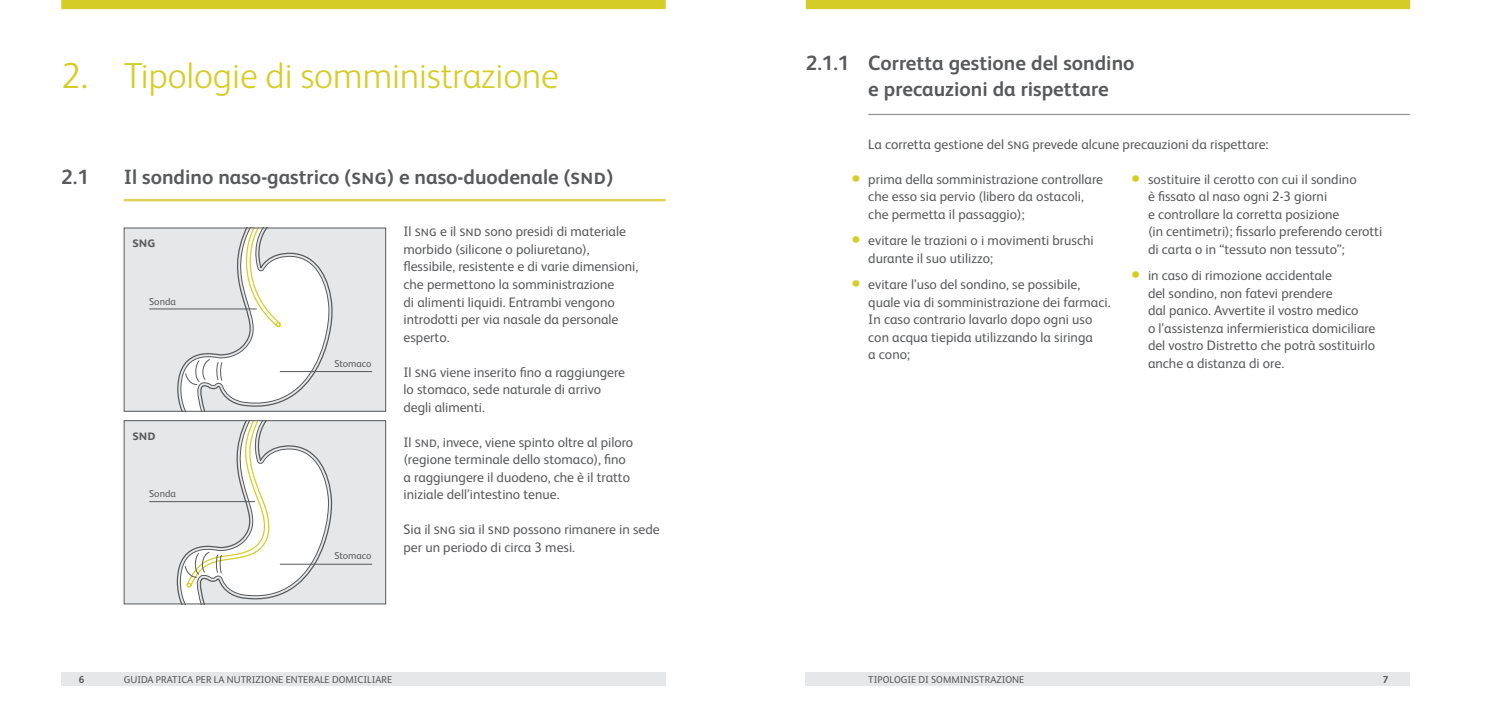
<style>
.page{position:relative;width:1489px;height:727px;background:#fff}
.page>*{position:absolute;margin:0;border:0;box-sizing:border-box;transform-origin:0 0}
.t1{font:300 36.25px "FS Albert Pro";color:#d5cd27}
.t2{font:700 20.62px/26.2px "FS Albert Pro";color:#58595b}
.t3{font:13.75px/17.5px "FS Albert Pro";color:#58595b}
.t4{font:700 13.75px "FS Albert Pro";color:#58595b}
.t5{font:10px "FS Albert Pro";color:#58595b}
.t6{font:700 10px "FS Albert Pro";color:#58595b}
.s1{font-size:20.62px;color:#d5cd27}
</style>
<div class="page">
<div style="left:805px;top:672px;width:604px;height:13px;background:#e6e7e8"></div>
<div style="left:61px;top:672px;width:604px;height:13px;background:#e6e7e8"></div>
<div style="left:61px;top:0;width:604px;height:9px;background:#d5cd27"></div>
<div style="left:805px;top:0;width:604px;height:9px;background:#d5cd27"></div>
<hr style="left:124px;top:199px;width:541px;height:2px;background:#ddd457">
<hr style="left:868px;top:114px;width:541px;height:1px;background:#939598">
<div style="left:124px;top:228px;width:261px;height:183px;background:#e6e7e8"></div>
<svg style="left:176px;top:227px;width:159px;height:182px"></svg>
<div style="left:124px;top:228px;width:262px;height:183px;border:1px solid #58595b"></div>
<div style="left:124px;top:420px;width:261px;height:183px;background:#e6e7e8"></div>
<svg style="left:175px;top:422px;width:159px;height:180px"></svg>
<div style="left:124px;top:420px;width:262px;height:184px;border:1px solid #58595b"></div>
<hr style="left:280px;top:371px;width:92px;height:1px;background:#58595b">
<hr style="left:280px;top:564px;width:92px;height:1px;background:#58595b">
<hr style="left:149px;top:308px;width:108px;height:1px;background:#58595b">
<hr style="left:149px;top:501px;width:106px;height:1px;background:#58595b">
<h1 class="t1" style="left:61px;top:50px;width:499px">2. Tipologie di somministrazione</h1>
<h2 class="t2" style="left:868px;top:49px;width:268px">Corretta gestione del sondino e precauzioni da rispettare</h2>
<h2 class="t2" style="left:805px;top:49px;width:45px">2.1.1</h2>
<h2 class="t2" style="left:61px;top:163px;width:29px">2.1</h2>
<h2 class="t2" style="left:124px;top:163px;width:491px">Il sondino naso-gastrico (sng) e naso-duodenale (snd)</h2>
<p class="t3" style="left:403px;top:222px;width:236px">Il sng e il snd sono presidi di materiale morbido (silicone o poliuretano), flessibile, resistente e di varie dimensioni, che permettono la somministrazione<br>di alimenti liquidi. Entrambi vengono introdotti per via nasale da personale esperto.</p>
<p class="t3" style="left:403px;top:362px;width:223px">Il sng viene inserito fino a raggiungere lo stomaco, sede naturale di arrivo degli alimenti.</p>
<p class="t3" style="left:403px;top:432px;width:231px">Il snd, invece, viene spinto oltre al piloro (regione terminale dello stomaco), fino a raggiungere il duodeno, che è il tratto iniziale dell’intestino tenue.</p>
<p class="t3" style="left:403px;top:519px;width:258px">Sia il sng sia il snd possono rimanere in sede per un periodo di circa 3 mesi.</p>
<p class="t4" style="left:132px;top:232px;width:24px">sng</p>
<p class="t5" style="left:149px;top:294px;width:28px">Sonda</p>
<p class="t5" style="left:334px;top:356px;width:39px">Stomaco</p>
<p class="t4" style="left:132px;top:425px;width:25px">snd</p>
<p class="t5" style="left:149px;top:486px;width:28px">Sonda</p>
<p class="t5" style="left:334px;top:548px;width:39px">Stomaco</p>
<p class="t3" style="left:868px;top:134px;width:401px">La corretta gestione del sng prevede alcune precauzioni da rispettare:</p>
<p class="t3" style="left:868px;top:169px;width:236px;text-indent:-17px"><span class="s1">•</span> prima della somministrazione controllare che esso sia pervio (libero da ostacoli, che permetta il passaggio);</p>
<p class="t3" style="left:868px;top:231px;width:227px;text-indent:-18px"><span class="s1">•</span> evitare le trazioni o i movimenti bruschi durante il suo utilizzo;</p>
<p class="t3" style="left:868px;top:274px;width:244px;text-indent:-18px"><span class="s1">•</span> evitare l’uso del sondino, se possibile, quale via di somministrazione dei farmaci.<br>In caso contrario lavarlo dopo ogni uso con acqua tiepida utilizzando la siringa<br>a cono;</p>
<p class="t3" style="left:1147px;top:169px;width:236px;text-indent:-18px"><span class="s1">•</span> sostituire il cerotto con cui il sondino<br>è fissato al naso ogni 2-3 giorni<br>e controllare la corretta posizione<br>(in centimetri); fissarlo preferendo cerotti di carta o in “tessuto non tessuto”;</p>
<p class="t3" style="left:1147px;top:266px;width:229px;text-indent:-18px"><span class="s1">•</span> in caso di rimozione accidentale<br>del sondino, non fatevi prendere<br>dal panico. Avvertite il vostro medico<br>o l’assistenza infermieristica domiciliare del vostro Distretto che potrà sostituirlo anche a distanza di ore.</p>
<p class="t6" style="left:79px;top:672px;width:7px">6</p>
<p class="t5" style="left:124px;top:671px;width:270px">guida pratica per la nutrizione enterale domiciliare</p>
<p class="t6" style="left:1382px;top:672px;width:7px">7</p>
<p class="t5" style="left:868px;top:671px;width:157px">tipologie di somministrazione</p>
</div>
